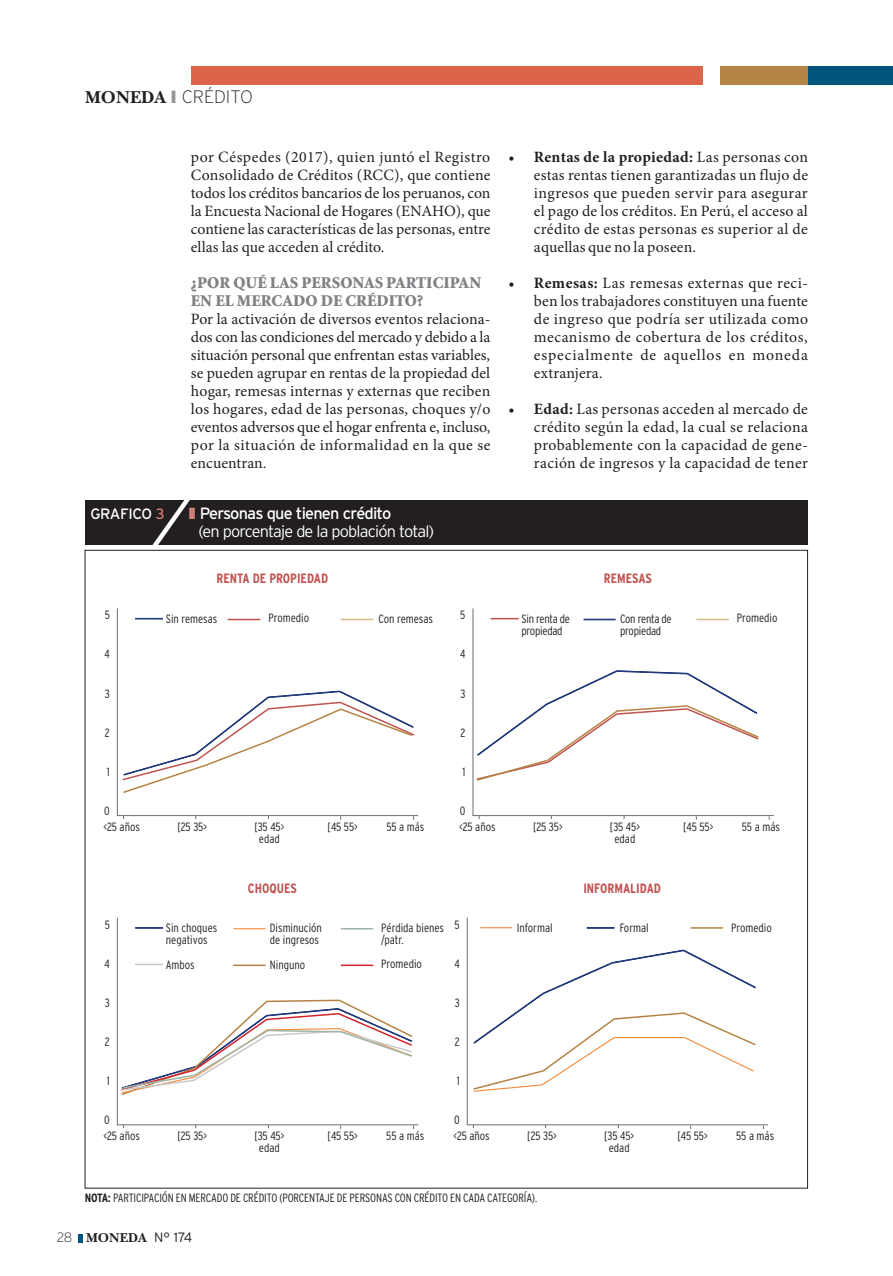
<style>
.page{position:relative;width:893px;height:1276px;background:#fff}
.page>*{position:absolute;margin:0;border:0;box-sizing:border-box;transform-origin:0 0}
.t1{font:200 18px "Interstate";color:#231f20}
.sub{font:900 16.5px/18px "Minion";letter-spacing:.005em;color:#808285}
.t2{font:300 16.35px/18px "Interstate";letter-spacing:-.05em;color:#fff}
.TEXTO_INDENTADO{font:15.75px/18px "Minion Pro";letter-spacing:.005em;color:#231f20;text-align:justify}
.texto_indentado_Ok{font:15.75px/18px "Minion Pro";letter-spacing:.025em;color:#231f20;text-align:justify}
.t3{font:15px "Interstate Mono";letter-spacing:-.03em;color:#fff}
.t4{font:700 condensed 13.5px "Interstate";color:#bf5350}
.t5{font:13.5px "New Baskerville Bold SC";color:#231f20}
.PIE_DE_PAGINA{font:300 condensed 12px/12px "Interstate";letter-spacing:-.01em;color:#231f20}
.s1{font-family:"New Baskerville Bold SC";font-weight:400}
.s2{color:#939598}
.s3{font-weight:700}
.s4{color:#ce8076}
.s5{font-family:"Interstate Mono";font-weight:400}
.s6{font-family:"Interstate";font-weight:200}
.s7{font-family:"Interstate";font-weight:300}
</style>
<div class="page">
<div style="left:808px;top:67px;width:85px;height:18px;background:#01547b"></div>
<svg style="left:79px;top:1234px;width:4px;height:8px"></svg>
<div style="left:191px;top:67px;width:511px;height:18px;background:#dc6549"></div>
<div style="left:721px;top:67px;width:87px;height:18px;background:#b58343"></div>
<div style="left:85px;top:500px;width:723px;height:44px;background:#231f20"></div>
<svg style="left:126px;top:500px;width:70px;height:50px"></svg>
<svg style="left:117px;top:608px;width:302px;height:208px"></svg>
<svg style="left:121px;top:690px;width:294px;height:104px"></svg>
<svg style="left:135px;top:618px;width:28px;height:1px"></svg>
<hr style="left:228px;top:619px;width:32px;height:1px;background:#bf5350">
<hr style="left:341px;top:619px;width:32px;height:1px;background:#d6ba84">
<svg style="left:472px;top:608px;width:302px;height:208px"></svg>
<svg style="left:491px;top:618px;width:27px;height:1px"></svg>
<svg style="left:584px;top:619px;width:32px;height:1px"></svg>
<hr style="left:697px;top:619px;width:31px;height:1px;background:#d6ba84">
<svg style="left:475px;top:670px;width:285px;height:112px"></svg>
<svg style="left:117px;top:917px;width:302px;height:208px"></svg>
<svg style="left:135px;top:927px;width:28px;height:1px"></svg>
<hr style="left:135px;top:963px;width:28px;height:2px;background:#c7c8ca">
<hr style="left:234px;top:928px;width:31px;height:1px;background:#f28b3e">
<hr style="left:234px;top:964px;width:31px;height:2px;background:#b58343">
<hr style="left:341px;top:928px;width:32px;height:1px;background:#9fb6a6">
<hr style="left:341px;top:964px;width:32px;height:2px;background:#d1232a">
<svg style="left:120px;top:999px;width:294px;height:97px"></svg>
<svg style="left:466px;top:917px;width:302px;height:208px"></svg>
<svg style="left:587px;top:927px;width:28px;height:1px"></svg>
<hr style="left:480px;top:927px;width:32px;height:1px;background:#f28b3e">
<hr style="left:691px;top:927px;width:32px;height:1px;background:#b58343">
<svg style="left:472px;top:949px;width:285px;height:143px"></svg>
<p class="t1" style="left:85px;top:87px;width:170px"><span class="s1">MONEDA</span> <span class="s2">❙</span> CRÉDITO</p>
<p class="TEXTO_INDENTADO" style="left:191px;top:148px;width:301px">por Céspedes (2017), quien juntó el Registro Consolidado de Créditos (RCC), que contiene todos los créditos bancarios de los peruanos, con la Encuesta Nacional de Hogares (ENAHO), que contiene las características de las personas, entre ellas las que acceden al crédito.</p>
<p class="sub" style="left:191px;top:274px;width:292px">¿POR QUÉ LAS PERSONAS PARTICIPAN<br>EN EL MERCADO DE CRÉDITO?</p>
<p class="TEXTO_INDENTADO" style="left:191px;top:310px;width:301px">Por la activación de diversos eventos relaciona&shy;dos con las condiciones del mercado y debido a la situación personal que enfrentan estas variables, se pueden agrupar en rentas de la propiedad del hogar, remesas internas y externas que reciben los hogares, edad de las personas, choques y/o eventos adversos que el hogar enfrenta e, incluso, por la situación de informalidad en la que se encuentran.</p>
<p class="texto_indentado_Ok" style="left:534px;top:148px;width:276px;text-indent:-26px">• <span class="s3">Rentas de la propiedad:</span> Las personas con estas rentas tienen garantizadas un flujo de ingresos que pueden servir para asegurar el pago de los créditos. En Perú, el acceso al crédito de estas personas es superior al de aquellas que no la poseen.</p>
<p class="texto_indentado_Ok" style="left:534px;top:274px;width:276px;text-indent:-26px">• <span class="s3">Remesas:</span> Las remesas externas que reci&shy;ben los trabajadores constituyen una fuente de ingreso que podría ser utilizada como mecanismo de cobertura de los créditos, especialmente de aquellos en moneda extranjera.</p>
<p class="texto_indentado_Ok" style="left:534px;top:400px;width:276px;text-indent:-26px">• <span class="s3">Edad:</span> Las personas acceden al mercado de crédito según la edad, la cual se relaciona probablemente con la capacidad de gene&shy;ración de ingresos y la capacidad de tener</p>
<p class="t3" style="left:90px;top:505px;width:76px">GRAFICO <span class="s4">3</span></p>
<p class="t2" style="left:198px;top:504px;width:237px;text-indent:-9px"><span class="s4">❚</span> <span class="s5">Personas que tienen crédito<br></span>(en porcentaje de la población total)</p>
<p class="t4" style="left:216px;top:570px;width:113px">RENTA DE PROPIEDAD</p>
<p class="t4" style="left:604px;top:570px;width:49px">REMESAS</p>
<p class="PIE_DE_PAGINA" style="left:105px;top:609px;width:7px">5</p>
<p class="PIE_DE_PAGINA" style="left:105px;top:648px;width:7px">4</p>
<p class="PIE_DE_PAGINA" style="left:105px;top:687px;width:7px">3</p>
<p class="PIE_DE_PAGINA" style="left:105px;top:726px;width:6px">2</p>
<p class="PIE_DE_PAGINA" style="left:107px;top:765px;width:4px">1</p>
<p class="PIE_DE_PAGINA" style="left:104px;top:804px;width:7px">0</p>
<p class="PIE_DE_PAGINA" style="left:104px;top:820px;width:38px">&lt;25 años</p>
<p class="PIE_DE_PAGINA" style="left:177px;top:820px;width:31px">[25 35&gt;</p>
<p class="PIE_DE_PAGINA" style="left:254px;top:820px;width:32px">[35 45&gt;</p>
<p class="PIE_DE_PAGINA" style="left:259px;top:832px;width:22px">edad</p>
<p class="PIE_DE_PAGINA" style="left:460px;top:609px;width:7px">5</p>
<p class="PIE_DE_PAGINA" style="left:460px;top:648px;width:7px">4</p>
<p class="PIE_DE_PAGINA" style="left:460px;top:687px;width:7px">3</p>
<p class="PIE_DE_PAGINA" style="left:461px;top:726px;width:6px">2</p>
<p class="PIE_DE_PAGINA" style="left:462px;top:765px;width:4px">1</p>
<p class="PIE_DE_PAGINA" style="left:460px;top:804px;width:7px">0</p>
<p class="PIE_DE_PAGINA" style="left:459px;top:820px;width:38px">&lt;25 años</p>
<p class="PIE_DE_PAGINA" style="left:533px;top:820px;width:31px">[25 35&gt;</p>
<p class="PIE_DE_PAGINA" style="left:610px;top:820px;width:32px">[35 45&gt;</p>
<p class="PIE_DE_PAGINA" style="left:614px;top:832px;width:22px">edad</p>
<p class="PIE_DE_PAGINA" style="left:166px;top:613px;width:53px">Sin remesas</p>
<p class="PIE_DE_PAGINA" style="left:268px;top:612px;width:42px">Promedio</p>
<p class="PIE_DE_PAGINA" style="left:378px;top:613px;width:56px">Con remesas</p>
<p class="PIE_DE_PAGINA" style="left:521px;top:613px;width:50px">Sin renta de</p>
<p class="PIE_DE_PAGINA" style="left:521px;top:625px;width:43px">propiedad</p>
<p class="PIE_DE_PAGINA" style="left:620px;top:613px;width:53px">Con renta de</p>
<p class="PIE_DE_PAGINA" style="left:620px;top:625px;width:43px">propiedad</p>
<p class="PIE_DE_PAGINA" style="left:328px;top:820px;width:32px">[45 55&gt;</p>
<p class="PIE_DE_PAGINA" style="left:386px;top:820px;width:40px">55 a más</p>
<p class="PIE_DE_PAGINA" style="left:737px;top:612px;width:42px">Promedio</p>
<p class="PIE_DE_PAGINA" style="left:683px;top:820px;width:32px">[45 55&gt;</p>
<p class="PIE_DE_PAGINA" style="left:742px;top:820px;width:40px">55 a más</p>
<p class="t4" style="left:248px;top:880px;width:50px">CHOQUES</p>
<p class="t4" style="left:583px;top:880px;width:79px">INFORMALIDAD</p>
<p class="PIE_DE_PAGINA" style="left:105px;top:918px;width:7px">5</p>
<p class="PIE_DE_PAGINA" style="left:105px;top:957px;width:7px">4</p>
<p class="PIE_DE_PAGINA" style="left:105px;top:996px;width:7px">3</p>
<p class="PIE_DE_PAGINA" style="left:105px;top:1035px;width:6px">2</p>
<p class="PIE_DE_PAGINA" style="left:107px;top:1074px;width:4px">1</p>
<p class="PIE_DE_PAGINA" style="left:104px;top:1113px;width:7px">0</p>
<p class="PIE_DE_PAGINA" style="left:104px;top:1129px;width:38px">&lt;25 años</p>
<p class="PIE_DE_PAGINA" style="left:177px;top:1129px;width:31px">[25 35&gt;</p>
<p class="PIE_DE_PAGINA" style="left:254px;top:1129px;width:32px">[35 45&gt;</p>
<p class="PIE_DE_PAGINA" style="left:259px;top:1141px;width:22px">edad</p>
<p class="PIE_DE_PAGINA" style="left:381px;top:921px;width:64px">Pérdida bienes /patr.</p>
<p class="PIE_DE_PAGINA" style="left:381px;top:958px;width:42px">Promedio</p>
<p class="PIE_DE_PAGINA" style="left:270px;top:922px;width:54px">Disminución de ingresos</p>
<p class="PIE_DE_PAGINA" style="left:270px;top:958px;width:37px">Ninguno</p>
<p class="PIE_DE_PAGINA" style="left:166px;top:922px;width:53px">Sin choques negativos</p>
<p class="PIE_DE_PAGINA" style="left:166px;top:958px;width:30px">Ambos</p>
<p class="PIE_DE_PAGINA" style="left:328px;top:1129px;width:32px">[45 55&gt;</p>
<p class="PIE_DE_PAGINA" style="left:386px;top:1129px;width:40px">55 a más</p>
<p class="PIE_DE_PAGINA" style="left:455px;top:918px;width:7px">5</p>
<p class="PIE_DE_PAGINA" style="left:454px;top:957px;width:7px">4</p>
<p class="PIE_DE_PAGINA" style="left:455px;top:996px;width:7px">3</p>
<p class="PIE_DE_PAGINA" style="left:455px;top:1035px;width:6px">2</p>
<p class="PIE_DE_PAGINA" style="left:457px;top:1074px;width:4px">1</p>
<p class="PIE_DE_PAGINA" style="left:454px;top:1113px;width:7px">0</p>
<p class="PIE_DE_PAGINA" style="left:453px;top:1129px;width:38px">&lt;25 años</p>
<p class="PIE_DE_PAGINA" style="left:527px;top:1129px;width:31px">[25 35&gt;</p>
<p class="PIE_DE_PAGINA" style="left:604px;top:1129px;width:32px">[35 45&gt;</p>
<p class="PIE_DE_PAGINA" style="left:609px;top:1141px;width:22px">edad</p>
<p class="PIE_DE_PAGINA" style="left:517px;top:922px;width:37px">Informal</p>
<p class="PIE_DE_PAGINA" style="left:620px;top:922px;width:31px">Formal</p>
<p class="PIE_DE_PAGINA" style="left:731px;top:921px;width:42px">Promedio</p>
<p class="PIE_DE_PAGINA" style="left:677px;top:1129px;width:32px">[45 55&gt;</p>
<p class="PIE_DE_PAGINA" style="left:736px;top:1129px;width:40px">55 a más</p>
<p class="PIE_DE_PAGINA" style="left:85px;top:1191px;width:454px"><span class="s3">NOTA:</span> PARTICIPACIÓN EN MERCADO DE CRÉDITO (PORCENTAJE DE PERSONAS CON CRÉDITO EN CADA CATEGORÍA).</p>
<p class="t5" style="left:57px;top:1230px;width:137px"><span class="s6">28</span> MONEDA <span class="s7">N° 174</span></p>
</div>
